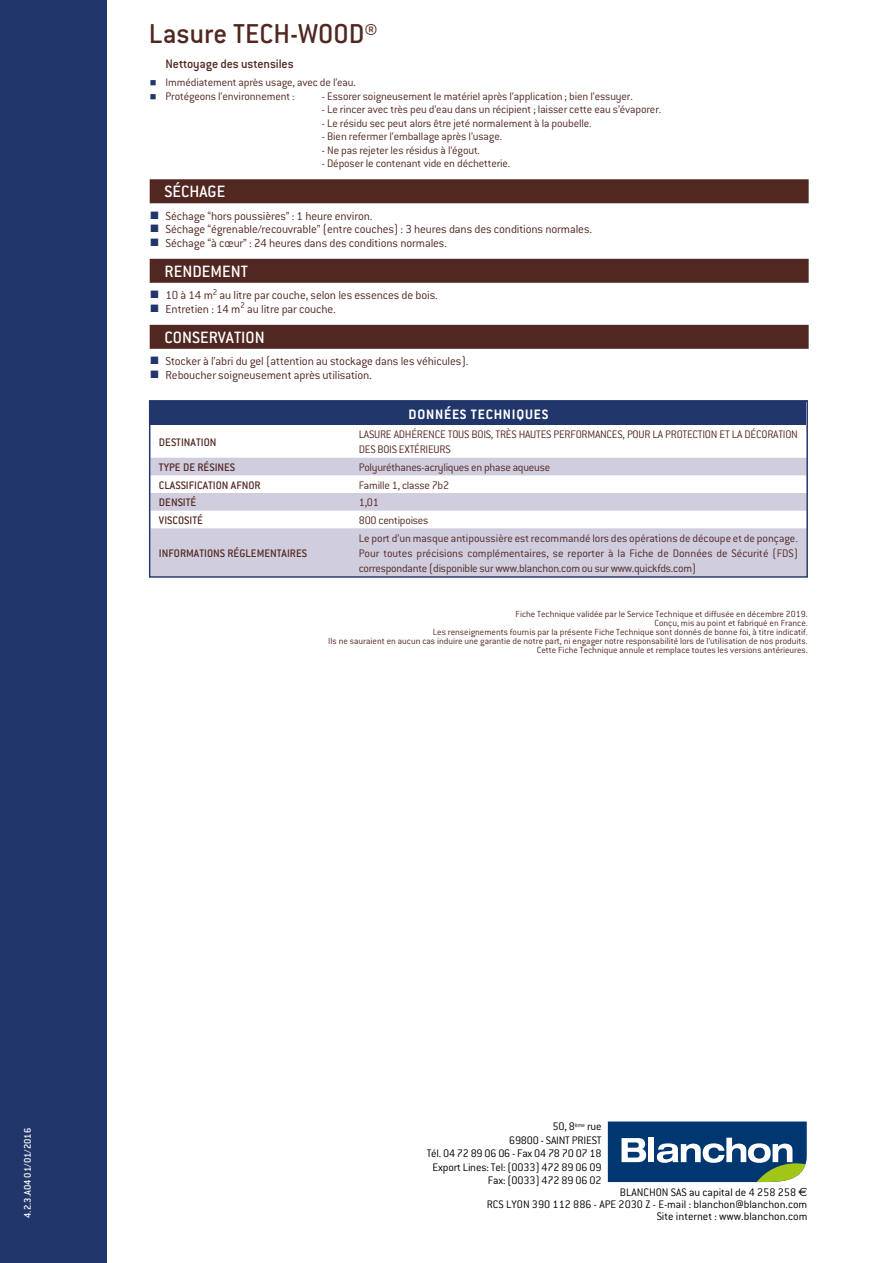
<style>
.page{position:relative;width:893px;height:1263px;background:#fff}
.page>*{position:absolute;margin:0;border:0;box-sizing:border-box;transform-origin:0 0}
.t1{font:500 30px "Conduit ITC";color:#512721}
.t2{font:500 18px "Conduit ITC";color:#fff}
.t3{font:700 15px "Conduit ITC";letter-spacing:.05em;color:#fff}
.t4{font:500 13.5px "Conduit ITC";letter-spacing:-.01em;color:#512620}
.t5{font:300 12.75px "Conduit ITC";letter-spacing:-.01em;color:#512721}
.t6{font:300 12px/15px "Conduit ITC";letter-spacing:-.01em;color:#512721}
.t7{font:300 12px/13.5px "Conduit ITC";color:#000;text-align:right}
.t8{font:500 12px "Conduit ITC";color:#512721}
.t9{font:500 10.5px "Conduit ITC";color:#fff}
.t10{font:300 9.75px/9px "Conduit ITC";color:#512721;text-align:right}
.s1{color:#21366a}
.s2{font-family:"Euro Sans";font-weight:400}
</style>
<div class="page">
<div style="left:150px;top:179px;width:659px;height:24px;background:#512721"></div>
<div style="left:150px;top:259px;width:659px;height:24px;background:#512721"></div>
<div style="left:150px;top:325px;width:659px;height:24px;background:#512721"></div>
<div style="left:0;top:0;width:106px;height:1263px;background:#21366a"></div>
<div style="left:150px;top:402px;width:656px;height:23px;background:#21366a"></div>
<svg style="left:152px;top:458px;width:653px;height:117px;fill:#cfcdde"></svg>
<div style="left:149px;top:400px;width:659px;height:178px;border:2px solid #21366a"></div>
<svg style="left:608px;top:1121px;width:199px;height:61px"></svg>
<h1 class="t1" style="left:149px;top:16px;width:231px">Lasure TECH-WOOD®</h1>
<p class="t4" style="left:166px;top:56px;width:130px">Nettoyage des ustensiles</p>
<p class="t6" style="left:150px;top:75px;width:208px"><span class="s1">■</span> Immédiatement après usage, avec de l’eau.</p>
<p class="t6" style="left:150px;top:88px;width:147px"><span class="s1">■</span> Protégeons l’environnement :</p>
<p class="t6" style="left:322px;top:88px;width:313px">- Essorer soigneusement le matériel après l’application ; bien l’essuyer.</p>
<p class="t6" style="left:322px;top:102px;width:341px">- Le rincer avec très peu d’eau dans un récipient ; laisser cette eau s’évaporer.</p>
<p class="t6" style="left:322px;top:115px;width:271px">- Le résidu sec peut alors être jeté normalement à la poubelle.</p>
<p class="t6" style="left:322px;top:129px;width:182px">- Bien refermer l’emballage après l’usage.</p>
<p class="t6" style="left:322px;top:142px;width:160px">- Ne pas rejeter les résidus à l’égout.</p>
<p class="t6" style="left:322px;top:156px;width:190px">- Déposer le contenant vide en déchetterie.</p>
<h2 class="t2" style="left:165px;top:182px;width:62px">SÉCHAGE</h2>
<p class="t5" style="left:150px;top:209px;width:224px"><span class="s1">■</span> Séchage “hors poussières” : 1 heure environ.</p>
<p class="t5" style="left:150px;top:222px;width:444px"><span class="s1">■</span> Séchage “égrenable/recouvrable” (entre couches) : 3 heures dans des conditions normales.</p>
<p class="t5" style="left:150px;top:236px;width:299px"><span class="s1">■</span> Séchage “à cœur” : 24 heures dans des conditions normales.</p>
<h2 class="t2" style="left:165px;top:261px;width:85px">RENDEMENT</h2>
<p class="t5" style="left:150px;top:288px;width:290px"><span class="s1">■</span> 10 à 14 m<sup>2</sup> au litre par couche, selon les essences de bois.</p>
<p class="t5" style="left:150px;top:302px;width:188px"><span class="s1">■</span> Entretien : 14 m<sup>2</sup> au litre par couche.</p>
<h2 class="t2" style="left:165px;top:327px;width:102px">CONSERVATION</h2>
<p class="t5" style="left:150px;top:354px;width:320px"><span class="s1">■</span> Stocker à l’abri du gel (attention au stockage dans les véhicules).</p>
<p class="t5" style="left:150px;top:368px;width:224px"><span class="s1">■</span> Reboucher soigneusement après utilisation.</p>
<p class="t3" style="left:409px;top:406px;width:141px">DONNÉES TECHNIQUES</p>
<p class="t8" style="left:159px;top:435px;width:59px">DESTINATION</p>
<p class="t6" style="left:359px;top:427px;width:441px">LASURE ADHÉRENCE TOUS BOIS, TRÈS HAUTES PERFORMANCES, POUR LA PROTECTION ET LA DÉCORATION<br>DES BOIS EXTÉRIEURS</p>
<p class="t8" style="left:159px;top:461px;width:78px">TYPE DE RÉSINES</p>
<p class="t6" style="left:359px;top:460px;width:193px">Polyuréthanes-acryliques en phase aqueuse</p>
<p class="t8" style="left:159px;top:478px;width:103px">CLASSIFICATION AFNOR</p>
<p class="t6" style="left:359px;top:478px;width:92px">Famille 1, classe 7b2</p>
<p class="t8" style="left:159px;top:496px;width:39px">DENSITÉ</p>
<p class="t6" style="left:359px;top:495px;width:22px">1,01</p>
<p class="t8" style="left:159px;top:514px;width:45px">VISCOSITÉ</p>
<p class="t6" style="left:359px;top:513px;width:71px">800 centipoises</p>
<p class="t8" style="left:159px;top:546px;width:150px">INFORMATIONS RÉGLEMENTAIRES</p>
<p class="t6" style="left:359px;top:530px;width:441px;text-align:justify">Le port d’un masque antipoussière est recommandé lors des opérations de découpe et de ponçage.<br>Pour toutes précisions complémentaires, se reporter à la Fiche de Données de Sécurité (FDS) correspondante (disponible sur www.blanchon.com ou sur www.quickfds.com)</p>
<p class="t10" style="left:328px;top:610px;width:481px">Fiche Technique validée par le Service Technique et diffusée en décembre 2019.<br>Conçu, mis au point et fabriqué en France.<br>Les renseignements fournis par la présente Fiche Technique sont donnés de bonne foi, à titre indicatif.<br>Ils ne sauraient en aucun cas induire une garantie de notre part, ni engager notre responsabilité lors de l’utilisation de nos produits.<br>Cette Fiche Technique annule et remplace toutes les versions antérieures.</p>
<p class="t9" style="left:22px;top:1218px;width:92px;rotate:-90deg">4.2.3.A04 01/01/2016</p>
<p class="t7" style="left:427px;top:1120px;width:176px">50, 8<sup>ème</sup> rue<br>69800 - SAINT PRIEST<br>Tél. 04 72 89 06 06 - Fax 04 78 70 07 18<br>Export Lines: Tel: (0033) 472 89 06 09<br>Fax: (0033) 472 89 06 02</p>
<p class="t7" style="left:487px;top:1187px;width:322px;line-height:12px">BLANCHON SAS au capital de 4 258 258 <span class="s2">e<br></span>RCS LYON 390 112 886 - APE 2030 Z - E-mail : blanchon@blanchon.com<br>Site internet : www.blanchon.com</p>
</div>
